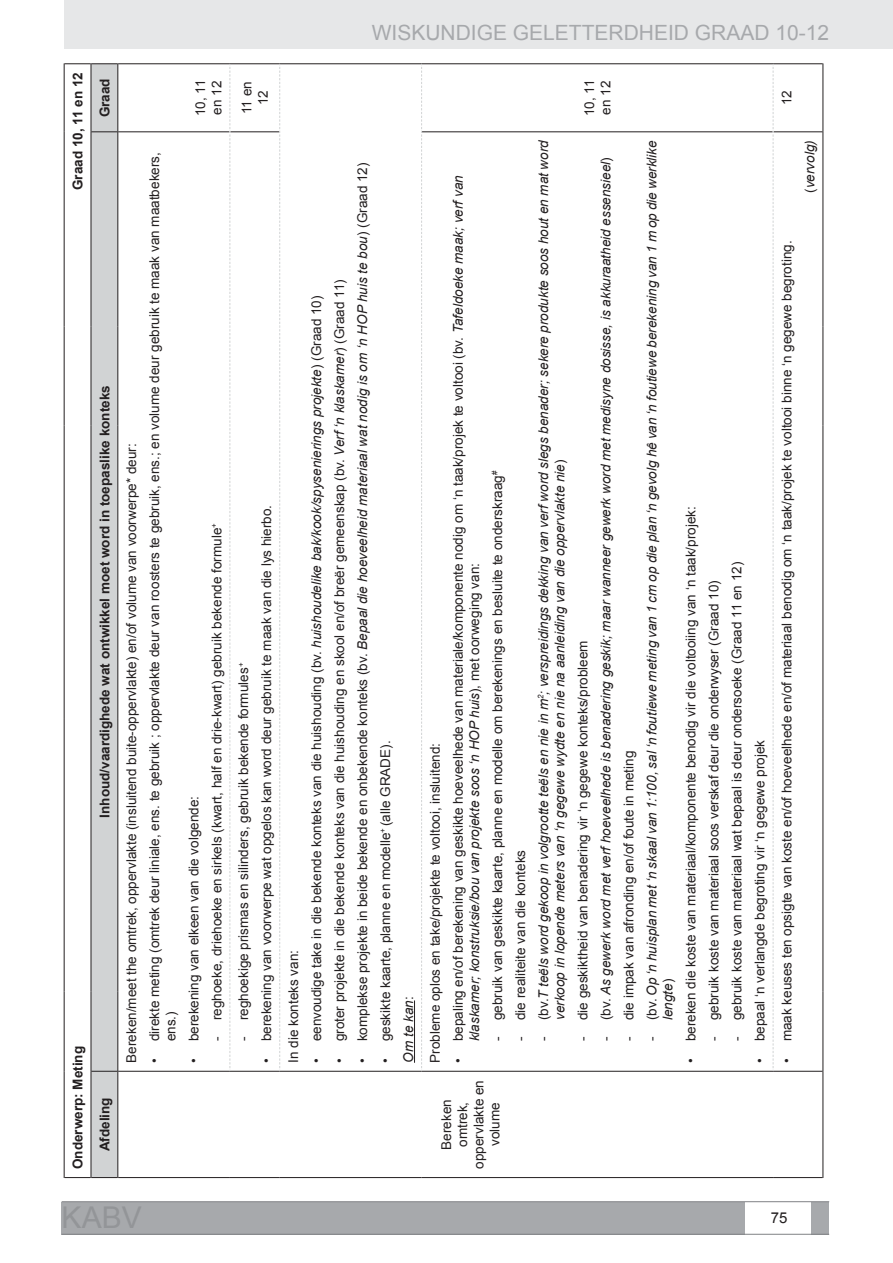
<style>
.page{position:relative;width:893px;height:1263px;background:#fff}
.page>*{position:absolute;margin:0;border:0;box-sizing:border-box;transform-origin:0 0}
.t1{font:21px "Arial";color:#a7a9ac}
.t2{font:15px "Arial";color:#231f20}
.t3{font:13.5px/16.2px "Arial";color:#231f20}
.t4{font:italic 13.5px/16.2px "Arial";color:#231f20}
.t5{font:700 13.5px "Arial";color:#231f20}
.s1{font-style:italic}
.s2{font-style:normal}
</style>
<div class="page">
<div style="left:64px;top:0;width:829px;height:49px;background:#e6e7e8"></div>
<div style="left:62px;top:1202px;width:683px;height:32px;background:#a7a9ac"></div>
<div style="left:812px;top:1202px;width:17px;height:32px;background:#a7a9ac"></div>
<hr style="left:62px;top:1234px;width:767px;height:1px;background:#808285">
<hr style="left:62px;top:1201px;width:767px;height:1px;background:#808285">
<hr style="left:118px;top:1177px;width:112px;height:1px;background:#231f20">
<hr style="left:230px;top:1177px;width:50px;height:1px;background:#231f20">
<hr style="left:280px;top:1177px;width:142px;height:1px;background:#231f20">
<hr style="left:422px;top:1177px;width:351px;height:1px;background:#231f20">
<hr style="left:773px;top:1177px;width:50px;height:1px;background:#231f20">
<hr style="left:118px;top:1071px;width:112px;height:1px;background:#231f20">
<hr style="left:118px;top:131px;width:111px;height:1px;background:#231f20">
<hr style="left:118px;top:63px;width:112px;height:1px;background:#231f20">
<hr style="left:230px;top:1071px;width:50px;height:1px;background:#231f20">
<hr style="left:230px;top:131px;width:49px;height:1px;background:#231f20">
<hr style="left:230px;top:63px;width:50px;height:1px;background:#231f20">
<hr style="left:280px;top:1071px;width:142px;height:1px;background:#231f20">
<hr style="left:280px;top:63px;width:142px;height:1px;background:#231f20">
<hr style="left:422px;top:1071px;width:351px;height:1px;background:#231f20">
<hr style="left:422px;top:131px;width:351px;height:1px;background:#231f20">
<hr style="left:422px;top:63px;width:351px;height:1px;background:#231f20">
<hr style="left:773px;top:1071px;width:50px;height:1px;background:#231f20">
<hr style="left:773px;top:131px;width:50px;height:1px;background:#231f20">
<hr style="left:773px;top:63px;width:50px;height:1px;background:#231f20">
<hr style="left:823px;top:1071px;width:1px;height:107px;background:#231f20">
<hr style="left:823px;top:991px;width:1px;height:80px;background:#231f20">
<hr style="left:823px;top:719px;width:1px;height:272px;background:#231f20">
<hr style="left:823px;top:425px;width:1px;height:294px;background:#231f20">
<hr style="left:823px;top:327px;width:1px;height:98px;background:#231f20">
<hr style="left:823px;top:132px;width:1px;height:195px;background:#231f20">
<hr style="left:823px;top:63px;width:1px;height:69px;background:#231f20">
<hr style="left:64px;top:1071px;width:1px;height:107px;background:#231f20">
<hr style="left:64px;top:991px;width:1px;height:80px;background:#231f20">
<hr style="left:64px;top:719px;width:1px;height:272px;background:#231f20">
<hr style="left:64px;top:425px;width:1px;height:294px;background:#231f20">
<hr style="left:64px;top:327px;width:1px;height:98px;background:#231f20">
<hr style="left:64px;top:132px;width:1px;height:195px;background:#231f20">
<hr style="left:64px;top:63px;width:1px;height:69px;background:#231f20">
<svg style="left:65px;top:63px;width:52px;height:1115px"></svg>
<hr style="left:117px;top:1071px;width:1px;height:107px;background:#231f20">
<hr style="left:117px;top:991px;width:1px;height:80px;background:#231f20">
<hr style="left:117px;top:719px;width:1px;height:272px;background:#231f20">
<hr style="left:117px;top:425px;width:1px;height:294px;background:#231f20">
<hr style="left:117px;top:327px;width:1px;height:98px;background:#231f20">
<hr style="left:117px;top:132px;width:1px;height:195px;background:#231f20">
<hr style="left:117px;top:63px;width:1px;height:69px;background:#231f20">
<svg style="left:229px;top:64px;width:1px;height:1007px"></svg>
<svg style="left:279px;top:64px;width:1px;height:1007px"></svg>
<svg style="left:421px;top:64px;width:1px;height:1007px"></svg>
<svg style="left:773px;top:64px;width:1px;height:1007px"></svg>
<hr style="left:414px;top:1000px;width:1px;height:63px;background:#231f20">
<p class="t5" style="left:70px;top:190px;width:119px;rotate:-90deg">Graad 10, 11 en 12</p>
<p class="t5" style="left:97px;top:117px;width:41px;rotate:-90deg">Graad</p>
<p class="t5" style="left:97px;top:818px;width:434px;rotate:-90deg">Inhoud/vaardighede wat ontwikkel moet word in toepaslike konteks</p>
<p class="t5" style="left:70px;top:1169px;width:125px;rotate:-90deg">Onderwerp: Meting</p>
<p class="t5" style="left:97px;top:1151px;width:55px;rotate:-90deg">Afdeling</p>
<p class="t3" style="left:192px;top:116px;width:38px;rotate:-90deg">10, 11 en 12</p>
<p class="t3" style="left:239px;top:114px;width:34px;text-align:center;rotate:-90deg">11 en<br>12</p>
<p class="t3" style="left:123px;top:1063px;width:621px;rotate:-90deg">Bereken/meet the omtrek, oppervlakte (insluitend buite-oppervlakte) en/of volume van voorwerpe* deur:</p>
<p class="t3" style="left:146px;top:1041px;width:891px;text-indent:-21px;rotate:-90deg">• direkte meting (omtrek deur liniale, ens. te gebruik ; oppervlakte deur van roosters te gebruik, ens.; en volume deur gebruik te maak van maatbekers, ens.)</p>
<p class="t3" style="left:186px;top:1063px;width:268px;rotate:-90deg">• berekening van elkeen van die volgende:</p>
<p class="t3" style="left:209px;top:1041px;width:520px;rotate:-90deg">- reghoeke, driehoeke en sirkels (kwart, half en drie-kwart) gebruik bekende formule<sup>+</sup></p>
<p class="t3" style="left:235px;top:1041px;width:380px;rotate:-90deg">- reghoekige prismas en silinders, gebruik bekende formules<sup>+</sup></p>
<p class="t3" style="left:258px;top:1063px;width:559px;rotate:-90deg">• berekening van voorwerpe wat opgelos kan word deur gebruik te maak van die lys hierbo.</p>
<h1 class="t1" style="left:372px;top:21px;width:459px">WISKUNDIGE GELETTERDHEID GRAAD 10-12</h1>
<p class="t3" style="left:285px;top:1063px;width:114px;rotate:-90deg">In die konteks van:</p>
<p class="t3" style="left:308px;top:1063px;width:768px;rotate:-90deg">• eenvoudige take in die bekende konteks van die huishouding (bv. <span class="s1">huishoudelike bak/kook/spysenierings projekte</span>) (Graad 10)</p>
<p class="t3" style="left:331px;top:1063px;width:785px;rotate:-90deg">• groter projekte in die bekende konteks van die huishouding en skool en/of breër gemeenskap (bv. <span class="s1">Verf ‘n klaskamer</span>) (Graad 11)</p>
<p class="t3" style="left:354px;top:1063px;width:902px;rotate:-90deg">• komplekse projekte in beide bekende en onbekende konteks (bv. <span class="s1">Bepaal die hoeveelheid materiaal wat nodig is om ‘n HOP huis te bou</span>) (Graad 12)</p>
<p class="t3" style="left:374px;top:1063px;width:324px;line-height:23px;rotate:-90deg">• geskikte kaarte, planne en modelle<sup>+</sup> (alle GRADE).<br><span class="s1">Om te kan</span>:</p>
<p class="t3" style="left:427px;top:1063px;width:321px;rotate:-90deg">Probleme oplos en take/projekte te voltooi, insluitend:</p>
<p class="t3" style="left:450px;top:1041px;width:868px;text-indent:-21px;rotate:-90deg">• bepaling en/of berekening van geskikte hoeveelhede van materiale/komponente nodig om ‘n taak/projek te voltooi (bv. <span class="s1">Tafeldoeke maak; verf van klaskamer; konstruksie/bou van projekte soos ‘n HOP huis</span>), met oorweging van:</p>
<p class="t3" style="left:489px;top:1041px;width:572px;rotate:-90deg">- gebruik van geskikte kaarte, planne en modelle om berekenings en besluite te onderskraag<sup>#</sup></p>
<p class="t3" style="left:438px;top:1169px;width:90px;text-align:center;rotate:-90deg">Bereken omtrek, oppervlakte en volume</p>
<p class="t3" style="left:512px;top:1041px;width:193px;rotate:-90deg">- die realiteite van die konteks</p>
<p class="t4" style="left:535px;top:1020px;width:882px;text-indent:-21px;rotate:-90deg"><span class="s2">- (bv.</span>T teëls word gekoop in volgrootte teëls en nie in m<sup>2</sup>; verspreidings dekking van verf word slegs benader; sekere produkte soos hout en mat word verkoop in lopende meters van ‘n gegewe wydte en nie na aanleiding van die oppervlakte nie<span class="s2">)</span></p>
<p class="t3" style="left:581px;top:116px;width:38px;rotate:-90deg">10, 11 en 12</p>
<p class="t3" style="left:574px;top:1041px;width:402px;rotate:-90deg">- die geskiktheid van benadering vir ‘n gegewe konteks/probleem</p>
<p class="t4" style="left:597px;top:1041px;width:886px;rotate:-90deg"><span class="s2">- (bv.</span> As gewerk word met verf hoeveelhede is benadering geskik; maar wanneer gewerk word met medisyne dosisse, is akkuraatheid essensieel<span class="s2">)</span></p>
<p class="t3" style="left:620px;top:1041px;width:292px;rotate:-90deg">- die impak van afronding en/of foute in meting</p>
<p class="t4" style="left:643px;top:1020px;width:881px;text-indent:-21px;rotate:-90deg"><span class="s2">- (bv.</span> Op ‘n huisplan met ‘n skaal van 1:100, sal ‘n foutiewe meting van 1 cm op die plan ‘n gevolg hê van ‘n foutiewe berekening van 1 m op die werklike lengte<span class="s2">)</span></p>
<p class="t3" style="left:683px;top:1063px;width:558px;rotate:-90deg">• bereken die koste van materiaal/komponente benodig vir die voltooiing van ‘n taak/projek:</p>
<p class="t3" style="left:706px;top:1041px;width:462px;rotate:-90deg">- gebruik koste van materiaal soos verskaf deur die onderwyser (Graad 10)</p>
<p class="t3" style="left:729px;top:1041px;width:481px;rotate:-90deg">- gebruik koste van materiaal wat bepaal is deur ondersoeke (Graad 11 en 12)</p>
<p class="t3" style="left:752px;top:1063px;width:324px;rotate:-90deg">• bepaal ‘n verlangde begroting vir ‘n gegewe projek</p>
<p class="t3" style="left:779px;top:105px;width:17px;rotate:-90deg">12</p>
<p class="t4" style="left:802px;top:193px;width:54px;rotate:-90deg"><span class="s2">(</span>vervolg)</p>
<p class="t3" style="left:779px;top:1063px;width:823px;rotate:-90deg">• maak keuses ten opsigte van koste en/of hoeveelhede en/of materiaal benodig om ‘n taak/projek te voltooi binne ‘n gegewe begroting.</p>
<p class="t2" style="left:771px;top:1209px;width:18px">75</p>
</div>
